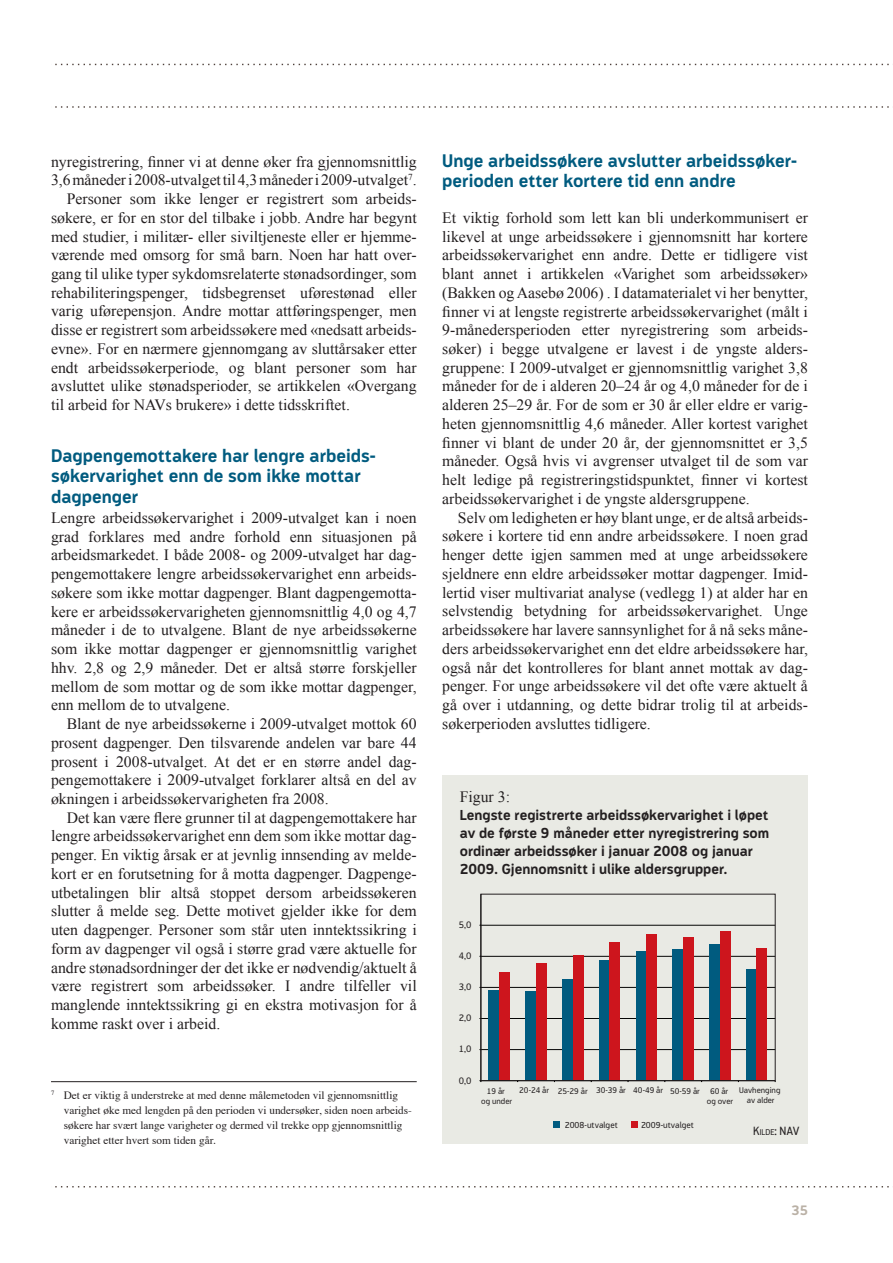
<style>
.page{position:relative;width:893px;height:1263px;background:#fff}
.page>*{position:absolute;margin:0;border:0;box-sizing:border-box;transform-origin:0 0}
.t1{font:700 18px/20.2px "Modus";color:#005b7f}
.t2{font:15.75px/18.8px "Times New Roman";color:#231f20;text-align:justify}
.t3{font:700 14.25px/18px "Modus";color:#231f20}
.t4{font:700 13.5px "Modus";color:#bab1a6}
.t5{font:12px "Modus";color:#231f20}
.t6{font:11.25px/15px "Times";color:#231f20}
.t7{font:9.45px "Modus";color:#231f20}
.t8{font:8.7px "Modus";color:#231f20}
.t9{font:8.25px/9.9px "Modus";color:#231f20;text-align:center}
.s1{font-size:8.4px}
</style>
<div class="page">
<svg style="left:55px;top:64px;width:834px;height:1px"></svg>
<svg style="left:55px;top:106px;width:834px;height:2px"></svg>
<svg style="left:55px;top:1186px;width:834px;height:1px"></svg>
<hr style="left:51px;top:1081px;width:366px;height:1px;background:#231f20">
<div style="left:442px;top:775px;width:366px;height:369px;background:#e9eae4"></div>
<hr style="left:481px;top:1049px;width:294px;height:1px;background:#050504">
<hr style="left:481px;top:1018px;width:294px;height:1px;background:#050504">
<hr style="left:481px;top:987px;width:294px;height:1px;background:#050504">
<hr style="left:481px;top:956px;width:294px;height:1px;background:#050504">
<hr style="left:481px;top:925px;width:294px;height:1px;background:#050504">
<div style="left:489px;top:990px;width:10px;height:91px;background:#005b7f"></div>
<div style="left:525px;top:991px;width:11px;height:90px;background:#005b7f"></div>
<div style="left:562px;top:979px;width:11px;height:102px;background:#005b7f"></div>
<div style="left:599px;top:961px;width:10px;height:120px;background:#005b7f"></div>
<div style="left:636px;top:951px;width:10px;height:130px;background:#005b7f"></div>
<div style="left:673px;top:949px;width:10px;height:132px;background:#005b7f"></div>
<div style="left:709px;top:944px;width:11px;height:137px;background:#005b7f"></div>
<div style="left:746px;top:969px;width:11px;height:112px;background:#005b7f"></div>
<div style="left:499px;top:972px;width:11px;height:109px;background:#cd151d"></div>
<div style="left:536px;top:963px;width:10px;height:118px;background:#cd151d"></div>
<div style="left:573px;top:955px;width:10px;height:126px;background:#cd151d"></div>
<div style="left:610px;top:942px;width:10px;height:139px;background:#cd151d"></div>
<div style="left:646px;top:935px;width:11px;height:146px;background:#cd151d"></div>
<div style="left:683px;top:937px;width:11px;height:144px;background:#cd151d"></div>
<div style="left:720px;top:931px;width:10px;height:150px;background:#cd151d"></div>
<div style="left:757px;top:948px;width:10px;height:133px;background:#cd151d"></div>
<div style="left:553px;top:1121px;width:7px;height:6px;background:#005b7f"></div>
<svg style="left:631px;top:1122px;width:6px;height:6px"></svg>
<div style="left:481px;top:894px;width:294px;height:187px;border:1px solid #231f20"></div>
<p class="t2" style="left:51px;top:152px;width:367px">nyregistrering, finner vi at denne øker fra gjennomsnittlig</p>
<p class="t2" style="left:51px;top:170px;width:367px">3,6 måneder i 2008-utvalget til 4,3 måneder i 2009-utvalget<sup>7</sup>.</p>
<p class="t2" style="left:67px;top:189px;width:350px">Personer som ikke lenger er registrert som arbeids-</p>
<p class="t2" style="left:51px;top:208px;width:367px">søkere, er for en stor del tilbake i jobb. Andre har begynt</p>
<p class="t2" style="left:51px;top:227px;width:367px">med studier, i militær- eller siviltjeneste eller er hjemme-</p>
<p class="t2" style="left:51px;top:245px;width:367px">værende med omsorg for små barn. Noen har hatt over-</p>
<p class="t2" style="left:51px;top:264px;width:367px">gang til ulike typer sykdomsrelaterte stønadsordinger, som</p>
<p class="t2" style="left:51px;top:283px;width:367px">rehabiliteringspenger, tidsbegrenset uførestønad eller</p>
<p class="t2" style="left:51px;top:302px;width:367px">varig uførepensjon. Andre mottar attføringspenger, men</p>
<p class="t2" style="left:51px;top:320px;width:367px">disse er registrert som arbeidssøkere med «nedsatt arbeids-</p>
<p class="t2" style="left:51px;top:339px;width:367px">evne». For en nærmere gjennomgang av sluttårsaker etter</p>
<p class="t2" style="left:51px;top:358px;width:367px">endt arbeidssøkerperiode, og blant personer som har</p>
<p class="t2" style="left:51px;top:377px;width:367px">avsluttet ulike stønadsperioder, se artikkelen «Overgang</p>
<p class="t2" style="left:51px;top:395px;width:300px">til arbeid for NAVs brukere» i dette tidsskriftet.</p>
<p class="t1" style="left:51px;top:446px;width:326px">Dagpengemottakere har lengre arbeids&shy;søkervarighet enn de som ikke mottar dagpenger</p>
<p class="t2" style="left:51px;top:508px;width:367px">Lengre arbeidssøkervarighet i 2009-utvalget kan i noen grad forklares med andre forhold enn situasjonen på arbeidsmarkedet. I både 2008- og 2009-utvalget har dag&shy;pengemottakere lengre arbeidssøkervarighet enn arbeids&shy;søkere som ikke mottar dagpenger. Blant dagpengemotta&shy;kere er arbeidssøkervarigheten gjennomsnittlig 4,0 og 4,7 måneder i de to utvalgene. Blant de nye arbeidssøkerne som ikke mottar dagpenger er gjennomsnittlig varighet hhv. 2,8 og 2,9 måneder. Det er altså større forskjeller mellom de som mottar og de som ikke mottar dagpenger, enn mellom de to utvalgene.</p>
<p class="t2" style="left:51px;top:714px;width:367px;text-indent:16px">Blant de nye arbeidssøkerne i 2009-utvalget mottok 60 prosent dagpenger. Den tilsvarende andelen var bare 44 prosent i 2008-utvalget. At det er en større andel dag&shy;pengemottakere i 2009-utvalget forklarer altså en del av økningen i arbeidssøkervarigheten fra 2008.</p>
<p class="t2" style="left:51px;top:808px;width:367px;text-indent:16px">Det kan være flere grunner til at dagpengemottakere har lengre arbeidssøkervarighet enn dem som ikke mottar dag&shy;penger. En viktig årsak er at jevnlig innsending av melde&shy;kort er en forutsetning for å motta dagpenger. Dagpenge&shy;utbetalingen blir altså stoppet dersom arbeidssøkeren slutter å melde seg. Dette motivet gjelder ikke for dem uten dagpenger. Personer som står uten inntektssikring i form av dagpenger vil også i større grad være aktuelle for andre stønadsordninger der det ikke er nødvendig/aktuelt å være registrert som arbeidssøker. I andre tilfeller vil manglende inntektssikring gi en ekstra motivasjon for å komme raskt over i arbeid.</p>
<p class="t6" style="left:64px;top:1086px;width:350px;text-indent:-13px"><sup>7</sup> Det er viktig å understreke at med denne målemetoden vil gjennomsnittlig varighet øke med lengden på den perioden vi undersøker, siden noen arbeids&shy;søkere har svært lange varigheter og dermed vil trekke opp gjennomsnittlig varighet etter hvert som tiden går.</p>
<p class="t1" style="left:442px;top:151px;width:356px">Unge arbeidssøkere avslutter arbeidssøker&shy;perioden etter kortere tid enn andre</p>
<p class="t2" style="left:442px;top:208px;width:367px">Et viktig forhold som lett kan bli underkommunisert er likevel at unge arbeidssøkere i gjennomsnitt har kortere arbeidssøkervarighet enn andre. Dette er tidligere vist blant annet i artikkelen «Varighet som arbeidssøker» (Bakken og Aasebø 2006) . I datamaterialet vi her benytter, finner vi at lengste registrerte arbeidssøkervarighet (målt i 9-månedersperioden etter nyregistrering som arbeids&shy;søker) i begge utvalgene er lavest i de yngste alders&shy;gruppene: I 2009-utvalget er gjennomsnittlig varighet 3,8 måneder for de i alderen 20–24 år og 4,0 måneder for de i alderen 25–29 år. For de som er 30 år eller eldre er varig&shy;heten gjennomsnittlig 4,6 måneder. Aller kortest varighet finner vi blant de under 20 år, der gjennomsnittet er 3,5 måneder. Også hvis vi avgrenser utvalget til de som var helt ledige på registreringstidspunktet, finner vi kortest arbeidssøkervarighet i de yngste aldersgruppene.</p>
<p class="t2" style="left:442px;top:508px;width:367px;text-indent:16px">Selv om ledigheten er høy blant unge, er de altså arbeids&shy;søkere i kortere tid enn andre arbeidssøkere. I noen grad henger dette igjen sammen med at unge arbeidssøkere sjeldnere enn eldre arbeidssøker mottar dagpenger. Imid&shy;lertid viser multivariat analyse (vedlegg 1) at alder har en selvstendig betydning for arbeidssøkervarighet. Unge arbeidssøkere har lavere sannsynlighet for å nå seks måne&shy;ders arbeidssøkervarighet enn det eldre arbeidssøkere har, også når det kontrolleres for blant annet mottak av dag&shy;penger. For unge arbeidssøkere vil det ofte være aktuelt å gå over i utdanning, og dette bidrar trolig til at arbeids&shy;søkerperioden avsluttes tidligere.</p>
<p class="t2" style="left:460px;top:787px;width:52px">Figur 3:</p>
<p class="t3" style="left:460px;top:806px;width:311px">Lengste registrerte arbeidssøkervarighet i løpet av de første 9 måneder etter nyregistrering som ordinær arbeidssøker i januar 2008 og januar 2009. Gjennomsnitt i ulike aldersgrupper.</p>
<p class="t7" style="left:459px;top:919px;width:14px">5,0</p>
<p class="t7" style="left:459px;top:951px;width:14px">4,0</p>
<p class="t7" style="left:459px;top:982px;width:14px">3,0</p>
<p class="t7" style="left:459px;top:1013px;width:14px">2,0</p>
<p class="t7" style="left:459px;top:1044px;width:14px">1,0</p>
<p class="t7" style="left:459px;top:1075px;width:14px">0,0</p>
<p class="t9" style="left:481px;top:1086px;width:32px">19 år<br>og under</p>
<p class="t9" style="left:519px;top:1086px;width:182px">20-24 år 25-29 år 30-39 år 40-49 år 50-59 år</p>
<p class="t9" style="left:707px;top:1086px;width:28px">60 år og over</p>
<p class="t9" style="left:739px;top:1085px;width:43px">Uavhenging av alder</p>
<p class="t8" style="left:565px;top:1120px;width:55px">2008-utvalget</p>
<p class="t8" style="left:641px;top:1120px;width:55px">2009-utvalget</p>
<p class="t5" style="left:753px;top:1124px;width:48px">K<span class="s1">ilde</span>: NAV</p>
<p class="t4" style="left:791px;top:1203px;width:18px">35</p>
</div>
